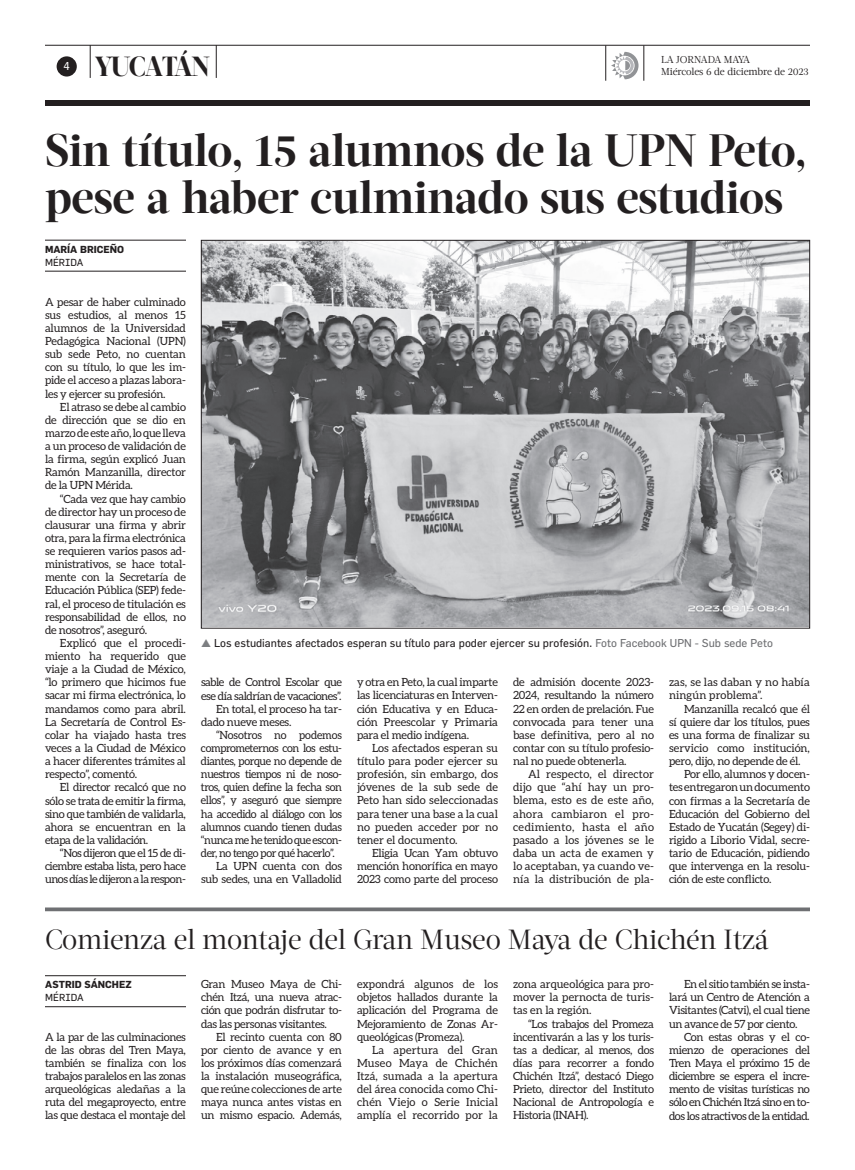
<style>
.page{position:relative;width:855px;height:1170px;background:#fff}
.page>*{position:absolute;margin:0;border:0;box-sizing:border-box;transform-origin:0 0}
.t1{font:700 45px/47.5px "Acta Headline W00";letter-spacing:-.01em;color:#231f20}
.t2{font:27.5px "Acta Headline W00";letter-spacing:-.01em;color:#231f20}
.t3{font:800 27.5px "Acta Display W04";letter-spacing:-.045em;color:#231f20;scale:.94 1}
.Nuevo_Body_tex{font:11.25px/13.1px "Aleo";letter-spacing:-.02em;color:#231f20;text-align:justify}
.PIE_DE_FOTO{font:11.25px "Flama";color:#231f20}
.Nuevo_Body_tex-2{font:11.25px/13.1px "Aleo";letter-spacing:-.04em;color:#231f20}
.Nuevo_Body_tex-3{font:11.25px/13.1px "Aleo";letter-spacing:.01em;color:#231f20}
.t4{font:11.25px "Flama";color:#fff}
.t5{font:10px "Acta Deck W00";letter-spacing:-.01em;color:#231f20}
.t6{font:700 10px "Flama";color:#231f20}
.t7{font:10px "Acta Deck W00";letter-spacing:-.02em;color:#231f20}
.t8{font:10px "Flama";color:#231f20}
.s1{color:#7c7e81}
.s2{color:#6f7073}
</style>
<div class="page">
<hr style="left:45px;top:976px;width:141px;height:1px;background:#231f20">
<hr style="left:45px;top:1007px;width:141px;height:1px;background:#231f20">
<hr style="left:45px;top:908px;width:765px;height:3px;background:#6f7073">
<hr style="left:45px;top:240px;width:141px;height:1px;background:#231f20">
<hr style="left:45px;top:271px;width:141px;height:1px;background:#231f20">
<img style="left:203px;top:242px;width:605px;height:384px">
<div style="left:45px;top:100px;width:765px;height:5px;background:#231f20"></div>
<hr style="left:45px;top:45px;width:765px;height:1px;background:#231f20">
<div style="left:57px;top:56px;width:20px;height:21px;background:#231f20;border-radius:50%"></div>
<hr style="left:606px;top:45px;width:1px;height:36px;background:#231f20">
<hr style="left:644px;top:45px;width:1px;height:36px;background:#231f20">
<svg style="left:611px;top:52px;width:28px;height:27px"></svg>
<hr style="left:216px;top:45px;width:1px;height:33px;background:#231f20">
<hr style="left:90px;top:45px;width:1px;height:33px;background:#231f20">
<p class="t4" style="left:64px;top:59px;width:8px">4</p>
<p class="t3" style="left:95px;top:50px;width:124px">YUCATÁN</p>
<p class="t7" style="left:661px;top:54px;width:90px">LA JORNADA MAYA</p>
<p class="t5" style="left:661px;top:65px;width:149px">Miércoles 6 de diciembre de 2023</p>
<p class="t1" style="left:45px;top:127px;width:764px">Sin título, 15 alumnos de la UPN Peto, pese a haber culminado sus estudios</p>
<p class="t6" style="left:45px;top:243px;width:81px">MARÍA BRICEÑO</p>
<p class="t8" style="left:45px;top:256px;width:40px">MÉRIDA</p>
<p class="Nuevo_Body_tex" style="left:45px;top:295px;width:143px">A pesar de haber culminado sus estudios, al menos 15 alumnos de la Universidad Pedagógica Nacional (UPN) sub sede Peto, no cuentan con su título, lo que les im&shy;pide el acceso a plazas labora&shy;les y ejercer su profesión.</p>
<p class="Nuevo_Body_tex" style="left:45px;top:400px;width:142px;text-indent:15px">El atraso se debe al cambio de dirección que se dio en marzo de este año, lo que lleva a un proceso de validación de la firma, según explicó Juan Ramón Manzanilla, director de la UPN Mérida.</p>
<p class="Nuevo_Body_tex" style="left:45px;top:492px;width:142px;text-indent:15px">“Cada vez que hay cambio de director hay un proceso de clausurar una firma y abrir otra, para la firma electrónica se requieren varios pasos ad&shy;ministrativos, se hace total&shy;mente con la Secretaría de Educación Pública (SEP) fede&shy;ral, el proceso de titulación es responsabilidad de ellos, no de nosotros”, aseguró.</p>
<p class="Nuevo_Body_tex" style="left:45px;top:636px;width:143px;text-indent:15px">Explicó que el procedi&shy;miento ha requerido que viaje a la Ciudad de México, “lo primero que hicimos fue sacar mi firma electrónica, lo mandamos como para abril.<br>La Secretaría de Control Es&shy;colar ha viajado hasta tres veces a la Ciudad de México a hacer diferentes trámites al respecto”, comentó.</p>
<p class="Nuevo_Body_tex" style="left:45px;top:781px;width:142px;text-indent:15px">El director recalcó que no sólo se trata de emitir la firma, sino que también de validarla, ahora se encuentran en la etapa de la validación.</p>
<p class="Nuevo_Body_tex" style="left:45px;top:846px;width:142px;text-indent:15px">“Nos dijeron que el 15 de di&shy;ciembre estaba lista, pero hace unos días le dijeron a la respon-</p>
<p class="PIE_DE_FOTO" style="left:201px;top:636px;width:574px"><span class="s1">▲</span> Los estudiantes afectados esperan su título para poder ejercer su profesión. <span class="s2">Foto Facebook UPN - Sub sede Peto</span></p>
<p class="Nuevo_Body_tex-2" style="left:201px;top:676px;width:142px">sable de Control Escolar que ese día saldrían de vacaciones”.</p>
<p class="Nuevo_Body_tex" style="left:201px;top:702px;width:142px;text-indent:15px">En total, el proceso ha tar&shy;dado nueve meses.</p>
<p class="Nuevo_Body_tex" style="left:201px;top:728px;width:142px;text-indent:15px">“Nosotros no podemos comprometernos con los estu&shy;diantes, porque no depende de nuestros tiempos ni de noso&shy;tros, quien define la fecha son ellos”, y aseguró que siempre ha accedido al diálogo con los alumnos cuando tienen dudas “nunca me he tenido que escon&shy;der, no tengo por qué hacerlo”.</p>
<p class="Nuevo_Body_tex" style="left:201px;top:859px;width:142px;text-align:right">La UPN cuenta con dos sub sedes, una en Valladolid</p>
<p class="Nuevo_Body_tex" style="left:357px;top:676px;width:142px">y otra en Peto, la cual imparte las licenciaturas en Interven&shy;ción Educativa y en Educa&shy;ción Preescolar y Primaria para el medio indígena.</p>
<p class="Nuevo_Body_tex" style="left:357px;top:741px;width:142px;text-indent:15px">Los afectados esperan su título para poder ejercer su profesión, sin embargo, dos jóvenes de la sub sede de Peto han sido seleccionadas para tener una base a la cual no pueden acceder por no tener el documento.</p>
<p class="Nuevo_Body_tex" style="left:357px;top:846px;width:142px;text-indent:15px">Eligia Ucan Yam obtuvo mención honorífica en mayo 2023 como parte del proceso</p>
<p class="Nuevo_Body_tex" style="left:513px;top:676px;width:143px">de admisión docente 2023- 2024, resultando la número 22 en orden de prelación. Fue convocada para tener una base definitiva, pero al no contar con su título profesio&shy;nal no puede obtenerla.</p>
<p class="Nuevo_Body_tex" style="left:513px;top:768px;width:142px;text-indent:15px">Al respecto, el director dijo que “ahí hay un pro&shy;blema, esto es de este año, ahora cambiaron el pro&shy;cedimiento, hasta el año pasado a los jóvenes se le daba un acta de examen y lo aceptaban, ya cuando ve&shy;nía la distribución de pla-</p>
<p class="Nuevo_Body_tex-3" style="left:669px;top:676px;width:142px">zas, se las daban y no había ningún problema”.</p>
<p class="Nuevo_Body_tex" style="left:669px;top:702px;width:142px;text-indent:15px">Manzanilla recalcó que él sí quiere dar los títulos, pues es una forma de finalizar su servicio como institución, pero, dijo, no depende de él.</p>
<p class="Nuevo_Body_tex" style="left:669px;top:768px;width:142px;text-indent:15px">Por ello, alumnos y docen&shy;tes entregaron un documento con firmas a la Secretaría de Educación del Gobierno del Estado de Yucatán (Segey) di&shy;rigido a Liborio Vidal, secre&shy;tario de Educación, pidiendo que intervenga en la resolu&shy;ción de este conflicto.</p>
<p class="t2" style="left:45px;top:923px;width:725px">Comienza el montaje del Gran Museo Maya de Chichén Itzá</p>
<p class="t6" style="left:45px;top:978px;width:88px">ASTRID SÁNCHEZ</p>
<p class="t8" style="left:45px;top:992px;width:40px">MÉRIDA</p>
<p class="Nuevo_Body_tex" style="left:201px;top:977px;width:142px">Gran Museo Maya de Chi&shy;chén Itzá, una nueva atrac&shy;ción que podrán disfrutar to&shy;das las personas visitantes.</p>
<p class="Nuevo_Body_tex" style="left:201px;top:1030px;width:143px;text-indent:15px">El recinto cuenta con 80 por ciento de avance y en los próximos días comenzará la instalación museográfica, que reúne colecciones de arte maya nunca antes vistas en un mismo espacio. Además,</p>
<p class="Nuevo_Body_tex" style="left:357px;top:977px;width:142px">expondrá algunos de los objetos hallados durante la aplicación del Programa de Mejoramiento de Zonas Ar&shy;queológicas (Promeza).</p>
<p class="Nuevo_Body_tex" style="left:357px;top:1043px;width:142px;text-indent:15px">La apertura del Gran Museo Maya de Chichén Itzá, sumada a la apertura del área conocida como Chi&shy;chén Viejo o Serie Inicial amplía el recorrido por la</p>
<p class="Nuevo_Body_tex" style="left:513px;top:977px;width:142px">zona arqueológica para pro&shy;mover la pernocta de turis&shy;tas en la región.</p>
<p class="Nuevo_Body_tex" style="left:513px;top:1017px;width:142px;text-indent:15px">“Los trabajos del Promeza incentivarán a las y los turis&shy;tas a dedicar, al menos, dos días para recorrer a fondo Chichén Itzá”, destacó Diego Prieto, director del Instituto Nacional de Antropología e Historia (INAH).</p>
<p class="Nuevo_Body_tex" style="left:669px;top:978px;width:142px;text-indent:15px">En el sitio también se insta&shy;lará un Centro de Atención a Visitantes (Catvi), el cual tiene un avance de 57 por ciento.</p>
<p class="Nuevo_Body_tex" style="left:669px;top:1030px;width:142px;text-indent:15px">Con estas obras y el co&shy;mienzo de operaciones del Tren Maya el próximo 15 de diciembre se espera el incre&shy;mento de visitas turísticas no sólo en Chichén Itzá sino en to&shy;dos los atractivos de la entidad.</p>
<p class="Nuevo_Body_tex" style="left:45px;top:1030px;width:143px">A la par de las culminaciones de las obras del Tren Maya, también se finaliza con los trabajos paralelos en las zonas arqueológicas aledañas a la ruta del megaproyecto, entre las que destaca el montaje del</p>
</div>
